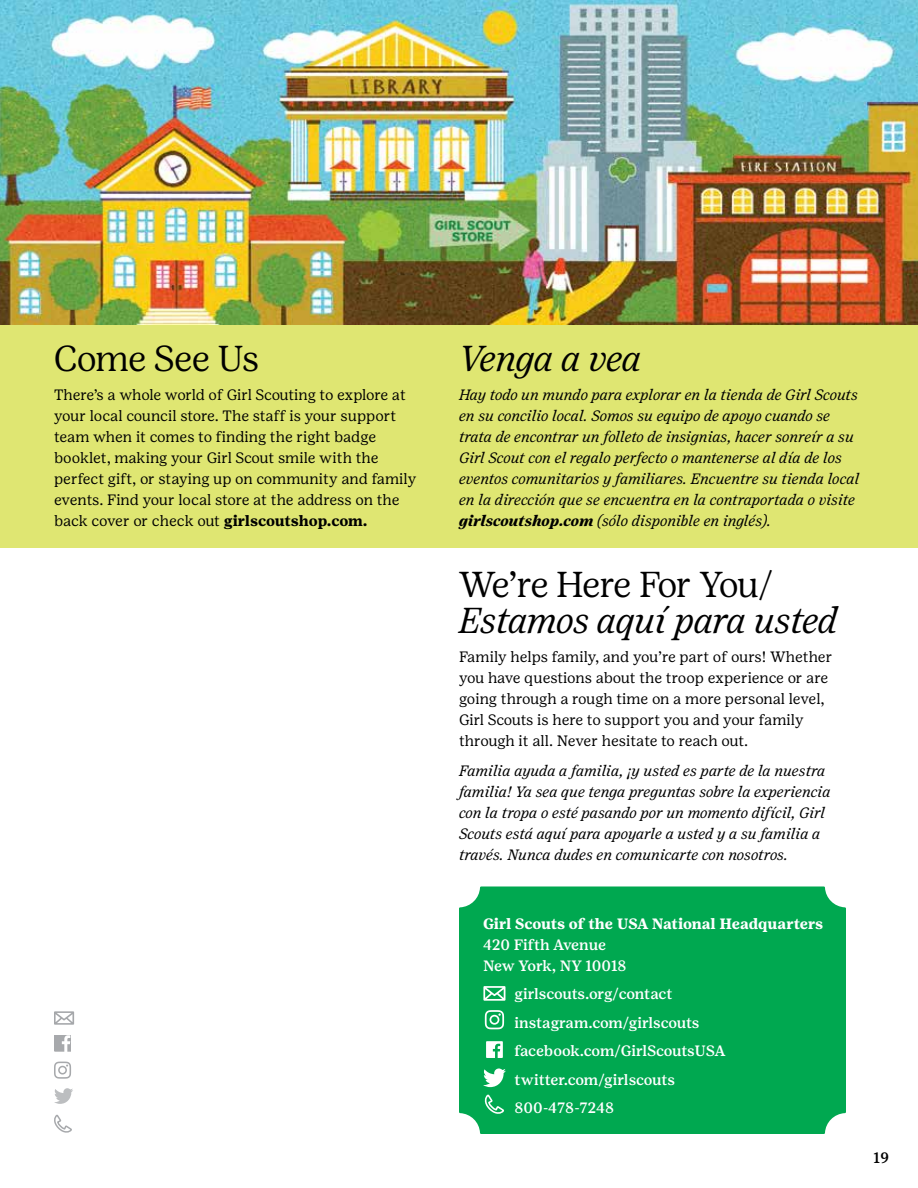
<style>
.page{position:relative;width:918px;height:1188px;background:#fff}
.page>*{position:absolute;margin:0;border:0;box-sizing:border-box;transform-origin:0 0}
.t1{font:italic 300 36px "Girl Scout Display";letter-spacing:-.01em;color:#000}
.t2{font:300 36px "Girl Scout Display";letter-spacing:-.03em;color:#000}
.t3{font:italic 15px/21px "Girl Scout Text";color:#000}
.t4{font:15px/21px "Girl Scout Text";letter-spacing:-.01em;color:#000}
.t5{font:500 15px/28.5px "Girl Scout Text";letter-spacing:-.02em;color:#fff}
.t6{font:700 15px "Girl Scout Text";letter-spacing:-.02em;color:#fff}
.t7{font:500 15px "Girl Scout Text";color:#000}
.s1{font-weight:700}
</style>
<div class="page">
<div style="left:0;top:0;width:918px;height:547px;background:#dfe672"></div>
<img style="left:0;top:0;width:918px;height:325px">
<div style="left:459px;top:886px;width:387px;height:248px;background:#00a850"></div>
<svg style="left:483px;top:986px;width:22px;height:15px"></svg>
<svg style="left:486px;top:1041px;width:17px;height:17px"></svg>
<svg style="left:485px;top:1010px;width:19px;height:19px"></svg>
<svg style="left:485px;top:1095px;width:19px;height:19px"></svg>
<svg style="left:483px;top:1068px;width:23px;height:19px"></svg>
<svg style="left:54px;top:1011px;width:20px;height:14px"></svg>
<svg style="left:54px;top:1035px;width:17px;height:17px"></svg>
<svg style="left:54px;top:1062px;width:17px;height:17px"></svg>
<svg style="left:54px;top:1088px;width:19px;height:16px"></svg>
<svg style="left:54px;top:1115px;width:18px;height:18px"></svg>
<h1 class="t2" style="left:54px;top:337px;width:206px">Come See Us</h1>
<p class="t4" style="left:54px;top:384px;width:364px">There’s a whole world of Girl Scouting to explore at your local council store. The staff is your support team when it comes to finding the right badge booklet, making your Girl Scout smile with the perfect gift, or staying up on community and family events. Find your local store at the address on the back cover or check out <span class="s1">girlscoutshop.com.</span></p>
<h1 class="t1" style="left:459px;top:338px;width:184px">Venga a vea</h1>
<p class="t3" style="left:459px;top:384px;width:402px">Hay todo un mundo para explorar en la tienda de Girl Scouts en su concilio local. Somos su equipo de apoyo cuando se trata de encontrar un folleto de insignias, hacer sonreír a su Girl Scout con el regalo perfecto o mantenerse al día de los eventos comunitarios y familiares. Encuentre su tienda local en la dirección que se encuentra en la contraportada o visite <span class="s1">girlscoutshop.com</span> (sólo disponible en inglés).</p>
<h1 class="t2" style="left:459px;top:563px;width:316px">We’re Here For You/</h1>
<h1 class="t1" style="left:459px;top:600px;width:380px">Estamos aquí para usted</h1>
<p class="t4" style="left:459px;top:646px;width:375px">Family helps family, and you’re part of ours! Whether you have questions about the troop experience or are going through a rough time on a more personal level, Girl Scouts is here to support you and your family through it all. Never hesitate to reach out.</p>
<p class="t3" style="left:459px;top:760px;width:373px">Familia ayuda a familia, ¡y usted es parte de la nuestra familia! Ya sea que tenga preguntas sobre la experiencia con la tropa o esté pasando por un momento difícil, Girl Scouts está aquí para apoyarle a usted y a su familia a través. Nunca dudes en comunicarte con nosotros.</p>
<p class="t6" style="left:483px;top:914px;width:342px">Girl Scouts of the USA National Headquarters</p>
<p class="t5" style="left:483px;top:934px;width:145px;line-height:21px">420 Fifth Avenue<br>New York, NY 10018</p>
<p class="t5" style="left:514px;top:980px;width:212px">girlscouts.org/contact instagram.com/girlscouts facebook.com/GirlScoutsUSA twitter.com/girlscouts<br>800-478-7248</p>
<p class="t7" style="left:873px;top:1148px;width:17px">19</p>
</div>
